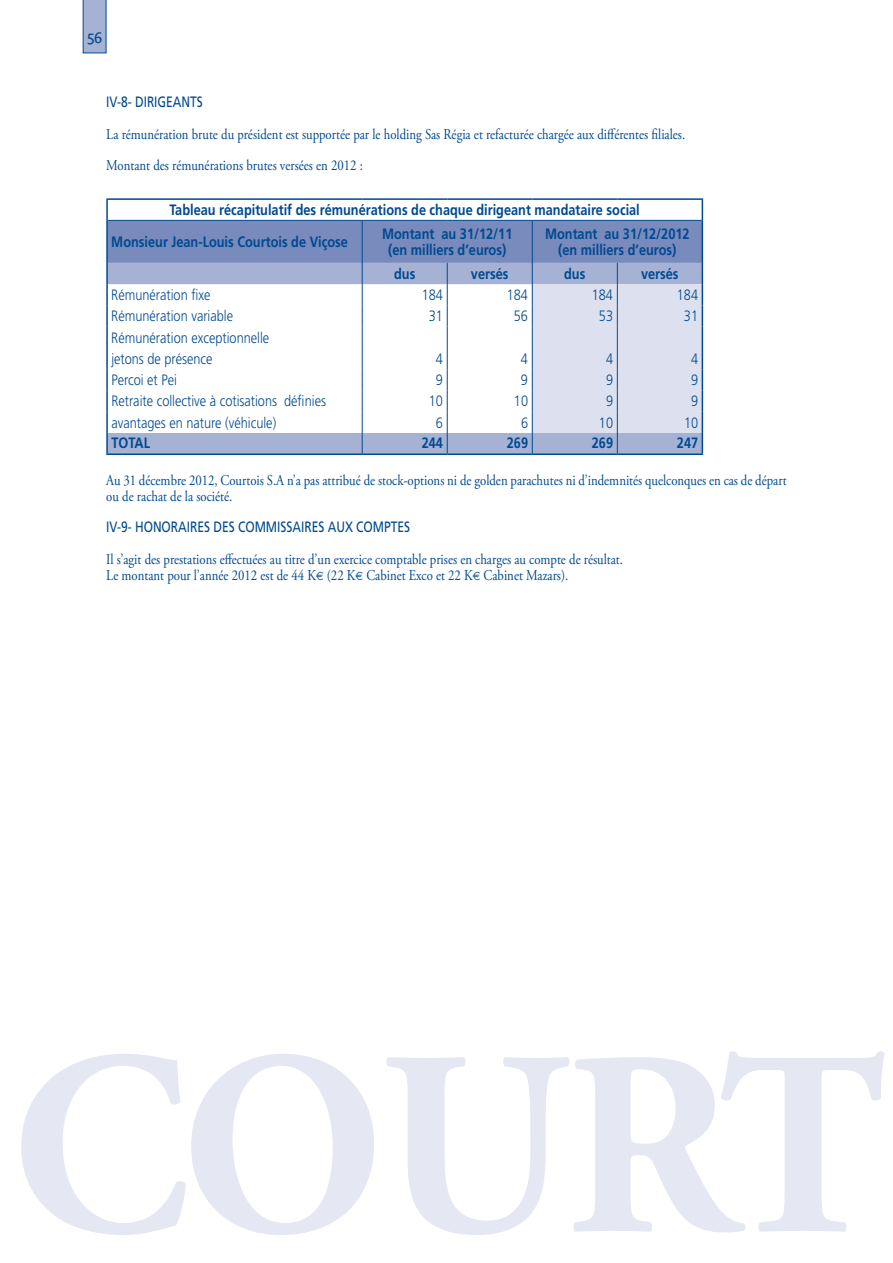
<style>
.page{position:relative;width:893px;height:1263px;background:#fff}
.page>*{position:absolute;margin:0;border:0;box-sizing:border-box;transform-origin:0 0}
.t1{font:15px/15.8px "Adobe Garamond Pro";color:#014990;scale:.85 1}
.t2{font:700 15px/16.5px "Frutiger";color:#014990;text-align:center;scale:.85 1}
.t3{font:300 15px/21.3px "Frutiger";color:#014990;scale:.85 1}
.t4{font:15px "Frutiger";color:#014990;scale:.8 1}
.t5{font:15px "Bienvenue Beta";color:#014990}
.s1{font-family:"Euro Sans";font-size:12px}
</style>
<div class="page">
<svg style="left:83px;top:0;width:23px;height:53px"></svg>
<svg style="left:21px;top:1054px;width:353px;height:181px"></svg>
<svg style="left:386px;top:1051px;width:499px;height:184px"></svg>
<hr style="left:106px;top:198px;width:256px;height:2px;background:#014990">
<hr style="left:106px;top:200px;width:2px;height:20px;background:#014990">
<hr style="left:362px;top:198px;width:85px;height:2px;background:#014990">
<hr style="left:447px;top:198px;width:85px;height:2px;background:#014990">
<hr style="left:532px;top:198px;width:85px;height:2px;background:#014990">
<hr style="left:617px;top:198px;width:86px;height:2px;background:#014990">
<hr style="left:106px;top:220px;width:2px;height:43px;background:#014990">
<hr style="left:106px;top:263px;width:2px;height:21px;background:#014990">
<hr style="left:106px;top:284px;width:2px;height:21px;background:#014990">
<hr style="left:106px;top:305px;width:2px;height:22px;background:#014990">
<hr style="left:106px;top:327px;width:2px;height:21px;background:#014990">
<hr style="left:106px;top:348px;width:2px;height:21px;background:#014990">
<hr style="left:106px;top:369px;width:2px;height:21px;background:#014990">
<hr style="left:106px;top:390px;width:2px;height:22px;background:#014990">
<hr style="left:106px;top:412px;width:2px;height:21px;background:#014990">
<hr style="left:106px;top:433px;width:2px;height:20px;background:#014990">
<svg style="left:107px;top:200px;width:596px;height:253px"></svg>
<hr style="left:106px;top:453px;width:256px;height:2px;background:#014990">
<hr style="left:362px;top:453px;width:85px;height:2px;background:#014990">
<hr style="left:447px;top:453px;width:85px;height:2px;background:#014990">
<hr style="left:532px;top:453px;width:85px;height:2px;background:#014990">
<hr style="left:617px;top:453px;width:86px;height:2px;background:#014990">
<p class="t5" style="left:87px;top:29px;width:17px">56</p>
<p class="t4" style="left:106px;top:93px;width:85px">IV-8- DIRI GEANTS</p>
<p class="t1" style="left:106px;top:119px;width:683px;line-height:31.5px">La rémunération brute du président est supportée par le holding Sas Régia et refacturée chargée aux différentes filiales.<br>Montant des rémunérations brutes versées en 2012 :</p>
<p class="t2" style="left:111px;top:194px;width:623px;line-height:32px;text-align:left;text-indent:58px">Tableau récapitulatif des rémunérations de chaque dirigeant mandataire social<br>Monsieur Jean-Louis Courtois de Viçose</p>
<p class="t2" style="left:382px;top:225px;width:155px">Montant au 31/12/11 (en milliers d’euros)</p>
<p class="t2" style="left:545px;top:225px;width:172px">Montant au 31/12/2012 (en milliers d’euros)</p>
<p class="t2" style="left:394px;top:265px;width:26px">dus</p>
<p class="t2" style="left:471px;top:265px;width:46px">versés</p>
<p class="t2" style="left:564px;top:265px;width:26px">dus</p>
<p class="t2" style="left:641px;top:265px;width:46px">versés</p>
<p class="t3" style="left:111px;top:284px;width:118px">Rémunération fixe</p>
<p class="t3" style="left:422px;top:284px;width:27px">184</p>
<p class="t3" style="left:507px;top:284px;width:27px">184</p>
<p class="t3" style="left:592px;top:284px;width:27px">184</p>
<p class="t3" style="left:677px;top:284px;width:27px">184</p>
<p class="t3" style="left:111px;top:305px;width:145px">Rémunération variable</p>
<p class="t3" style="left:429px;top:305px;width:18px">31</p>
<p class="t3" style="left:514px;top:305px;width:18px">56</p>
<p class="t3" style="left:599px;top:305px;width:18px">53</p>
<p class="t3" style="left:684px;top:305px;width:18px">31</p>
<p class="t3" style="left:111px;top:327px;width:187px">Rémunération exceptionnelle jetons de présence</p>
<p class="t3" style="left:436px;top:348px;width:10px">4</p>
<p class="t3" style="left:521px;top:348px;width:10px">4</p>
<p class="t3" style="left:606px;top:348px;width:10px">4</p>
<p class="t3" style="left:691px;top:348px;width:10px">4</p>
<p class="t3" style="left:111px;top:369px;width:79px">Percoi et Pei</p>
<p class="t3" style="left:436px;top:369px;width:10px">9</p>
<p class="t3" style="left:521px;top:369px;width:10px">9</p>
<p class="t3" style="left:606px;top:369px;width:10px">9</p>
<p class="t3" style="left:691px;top:369px;width:10px">9</p>
<p class="t3" style="left:111px;top:390px;width:254px">Retraite collective à cotisations définies</p>
<p class="t3" style="left:429px;top:390px;width:18px">10</p>
<p class="t3" style="left:514px;top:390px;width:18px">10</p>
<p class="t3" style="left:606px;top:390px;width:10px">9</p>
<p class="t3" style="left:691px;top:390px;width:10px">9</p>
<p class="t3" style="left:111px;top:412px;width:195px">avantages en nature (véhicule)</p>
<p class="t3" style="left:436px;top:412px;width:10px">6</p>
<p class="t3" style="left:521px;top:412px;width:10px">6</p>
<p class="t3" style="left:599px;top:412px;width:18px">10</p>
<p class="t3" style="left:684px;top:412px;width:18px">10</p>
<p class="t2" style="left:111px;top:435px;width:47px">TOTAL</p>
<p class="t2" style="left:422px;top:435px;width:27px">244</p>
<p class="t2" style="left:507px;top:435px;width:27px">269</p>
<p class="t2" style="left:592px;top:435px;width:27px">269</p>
<p class="t2" style="left:677px;top:435px;width:27px">247</p>
<p class="t1" style="left:106px;top:473px;width:802px">Au 31 décembre 2012, Courtois S.A n’a pas attribué de stock-options ni de golden parachutes ni d’indemnités quelconques en cas de départ ou de rachat de la société.</p>
<p class="t4" style="left:106px;top:518px;width:57px">IV-9- HONORAIRES</p>
<p class="t4" style="left:213px;top:518px;width:41px">DES COMMISSAIRES</p>
<p class="t4" style="left:328px;top:518px;width:12px">AUX</p>
<p class="t4" style="left:356px;top:518px;width:11px">COMPTES</p>
<p class="t1" style="left:106px;top:552px;width:609px">Il s’agit des prestations effectuées au titre d’un exercice comptable prises en charges au compte de résultat.<br>Le montant pour l’année 2012 est de 44 K<span class="s1">E</span> (22 K<span class="s1">E</span> Cabinet Exco et 22 K<span class="s1">E</span> Cabinet Mazars).</p>
</div>
